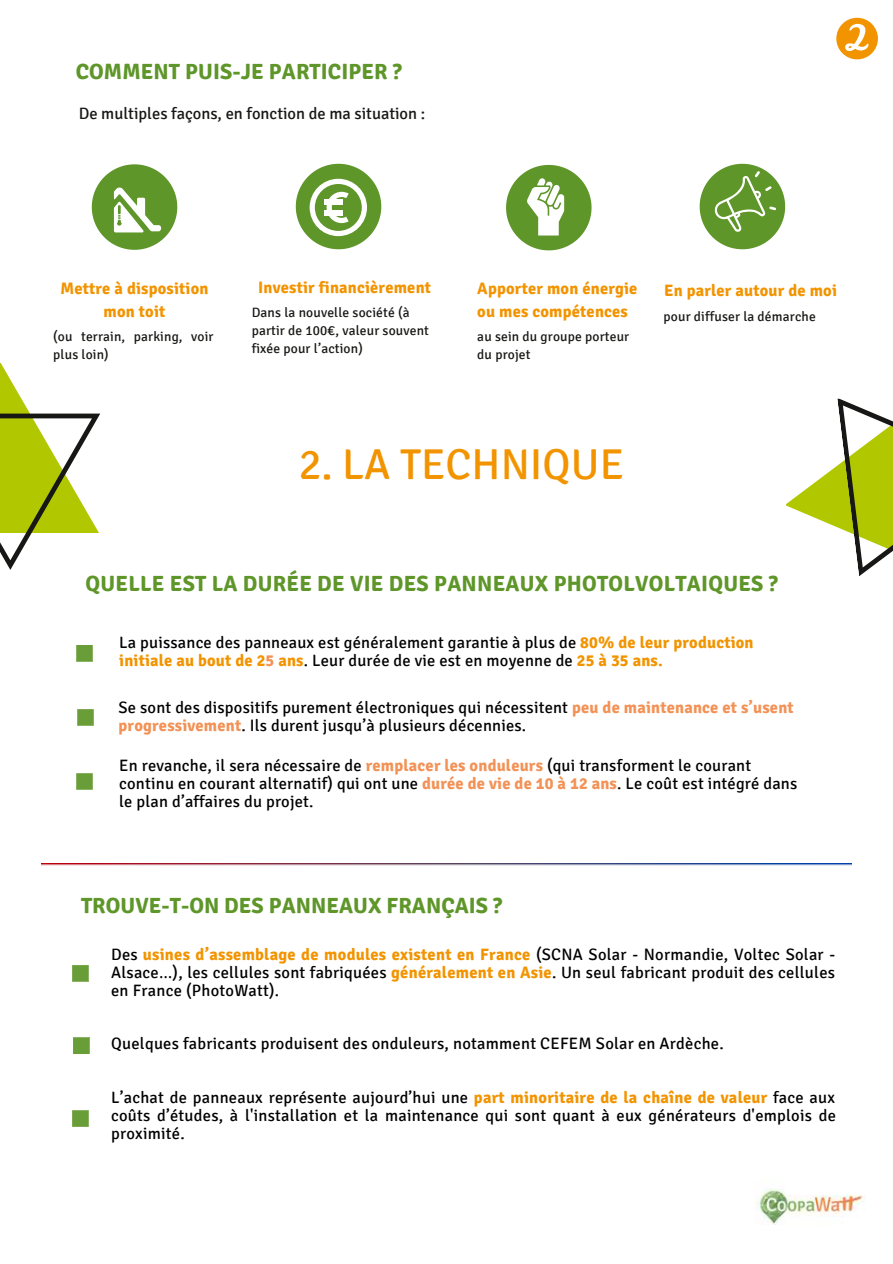
<style>
.page{position:relative;width:893px;height:1264px;background:#fff}
.page>*{position:absolute;margin:0;border:0;box-sizing:border-box;transform-origin:0 0}
.t1{font:43.05px "Signika";color:#f29400}
.t2{font:700 21.9px "Signika";letter-spacing:.005em;color:#5e9629}
.t3{font:16.5px/18px "Signika";letter-spacing:.01em;color:#000}
.t4{font:700 16.5px/22.5px "Signika";letter-spacing:.01em;color:#f29400;text-align:center}
.t5{font:16.5px "Signika";color:#171715}
.t6{font:13.5px/18px "Signika";letter-spacing:.01em;color:#171715}
.s1{font-weight:700;color:#f29400}
.s2{font-weight:700;color:#f29256}
.s3{font-family:"Noto Sans Gurmukhi"}
</style>
<div class="page">
<svg style="left:785px;top:203px;width:52px;height:324px"></svg>
<svg style="left:837px;top:398px;width:55px;height:178px"></svg>
<svg style="left:0;top:363px;width:100px;height:207px"></svg>
<svg style="left:92px;top:164px;width:85px;height:86px"></svg>
<svg style="left:296px;top:164px;width:85px;height:85px"></svg>
<div style="left:324px;top:210px;width:18px;height:5px;background:#fff"></div>
<div style="left:324px;top:200px;width:18px;height:5px;background:#fff"></div>
<svg style="left:506px;top:165px;width:85px;height:85px"></svg>
<svg style="left:699px;top:164px;width:86px;height:85px"></svg>
<svg style="left:77px;top:709px;width:17px;height:16px"></svg>
<img style="left:41px;top:863px;width:810px;height:50px">
<img style="left:755px;top:1188px;width:109px;height:37px">
<svg style="left:76px;top:645px;width:17px;height:16px"></svg>
<svg style="left:76px;top:773px;width:17px;height:16px"></svg>
<svg style="left:72px;top:965px;width:17px;height:16px"></svg>
<svg style="left:73px;top:1037px;width:17px;height:17px"></svg>
<svg style="left:72px;top:1110px;width:17px;height:17px"></svg>
<svg style="left:836px;top:18px;width:41px;height:41px"></svg>
<h2 class="t2" style="left:76px;top:58px;width:328px">COMMENT PUIS-JE PARTICIPER ?</h2>
<p class="t5" style="left:79px;top:103px;width:348px">De multiples façons, en fonction de ma situation :</p>
<p class="t4" style="left:60px;top:277px;width:149px">Mettre à disposition mon toit</p>
<p class="t6" style="left:53px;top:327px;width:162px">(ou terrain, parking, voir plus loin)</p>
<p class="t4" style="left:258px;top:276px;width:174px">Investir financièrement</p>
<p class="t6" style="left:252px;top:304px;width:179px">Dans la nouvelle société (à partir de 100€, valeur souvent fixée pour l’action)</p>
<p class="t4" style="left:477px;top:277px;width:162px;text-align:left">Apporter mon énergie ou mes compétences</p>
<p class="t6" style="left:477px;top:327px;width:153px">au sein du groupe porteur du projet</p>
<p class="t4" style="left:664px;top:280px;width:174px">En parler autour de moi</p>
<p class="t6" style="left:663px;top:307px;width:154px">pour diffuser la démarche</p>
<h1 class="t1" style="left:298px;top:438px;width:327px">2. LA TECHNIQUE</h1>
<h2 class="t2" style="left:86px;top:571px;width:694px">QUELLE EST LA DURÉE DE VIE DES PANNEAUX PHOTOLVOLTAIQUES ?</h2>
<p class="t3" style="left:119px;top:634px;width:636px">La puissance des panneaux est généralement garantie à plus de <span class="s1">80% de leur production initiale au bout de 2</span><span class="s2">5</span> <span class="s1">ans</span>. Leur durée de vie est en moyenne de <span class="s1">25 à 35 ans.</span></p>
<p class="t3" style="left:118px;top:698px;width:676px">Se sont des dispositifs purement électroniques qui nécessitent <span class="s2">peu de maintenance et s’usent progressivement</span>. Ils durent jusqu’à plusieurs décennies.</p>
<p class="t3" style="left:119px;top:757px;width:679px">En revanche, il sera nécessaire de <span class="s2">remplacer les onduleurs</span> (qui transforment le courant continu en courant alternatif) qui ont une <span class="s2">durée de vie de 10 à 12 ans</span>. Le coût est intégré dans le plan d’affaires du projet.</p>
<h2 class="t2" style="left:81px;top:892px;width:423px">TROUVE-T-ON DES PANNEAUX FRANÇAIS ?</h2>
<p class="t3" style="left:111px;top:945px;width:725px;text-align:justify">Des <span class="s1">usines d’assemblage de modules existent en France</span> (SCNA Solar - Normandie, Voltec Solar - Alsace<span class="s3">…</span>), les cellules sont fabriquées <span class="s1">généralement en Asie</span>. Un seul fabricant produit des cellules en France (PhotoWatt).</p>
<p class="t3" style="left:111px;top:1035px;width:614px">Quelques fabricants produisent des onduleurs, notamment CEFEM Solar en Ardèche.</p>
<p class="t3" style="left:111px;top:1089px;width:726px;text-align:justify">L’achat de panneaux représente aujourd’hui une <span class="s1">part minoritaire de la chaîne de valeur</span> face aux coûts d’études, à l'installation et la maintenance qui sont quant à eux générateurs d'emplois de proximité.</p>
</div>
